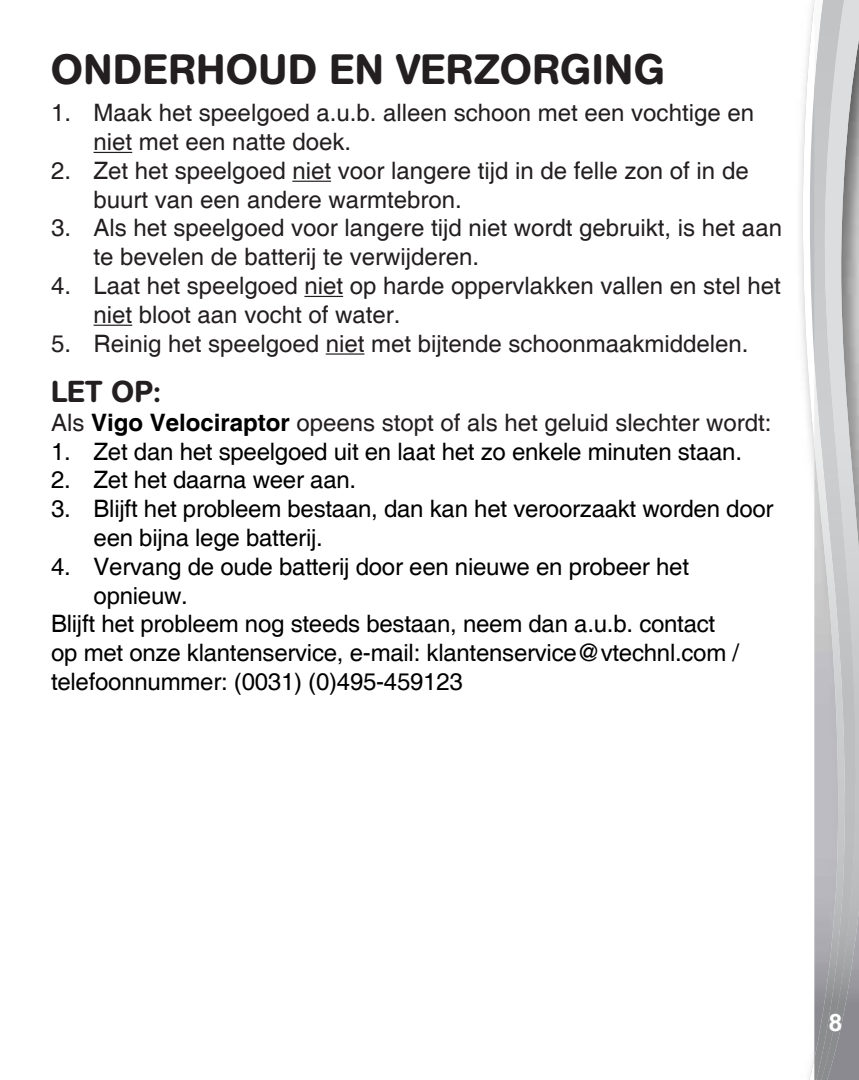
<style>
.page{position:relative;width:859px;height:1080px;background:#fff}
.page>*{position:absolute;margin:0;border:0;box-sizing:border-box;transform-origin:0 0}
.t1{font:500 42px "AG Book Rounded";letter-spacing:.02em;color:#231f20}
.t2{font:500 30px "AG Book Rounded";color:#231f20}
.t3{font:24px/28.8px "Helvetica";color:#231f20}
.t4{font:24px/28.8px "Helvetica";letter-spacing:-.01em;color:#000}
.t5{font:700 24px "Helvetica";color:#fff}
.s1{font-weight:700;color:#000}
</style>
<div class="page">
<svg style="left:802px;top:0;width:12px;height:1080px"></svg>
<img style="left:858px;top:3px;width:1px;height:1077px">
<img style="left:847px;top:3px;width:11px;height:1077px">
<svg style="left:847px;top:0;width:12px;height:3px"></svg>
<img style="left:814px;top:0;width:33px;height:1080px">
<hr style="left:94px;top:152px;width:38px;height:1px;background:#231f20">
<hr style="left:292px;top:181px;width:39px;height:1px;background:#231f20">
<hr style="left:304px;top:296px;width:39px;height:1px;background:#231f20">
<hr style="left:94px;top:325px;width:38px;height:1px;background:#231f20">
<hr style="left:326px;top:353px;width:38px;height:2px;background:#231f20">
<h1 class="t1" style="left:51px;top:45px;width:615px">ONDERHOUD EN VERZORGING</h1>
<p class="t3" style="left:94px;top:99px;width:662px;text-indent:-43px">1. Maak het speelgoed a.u.b. alleen schoon met een vochtige en niet met een natte doek.</p>
<p class="t3" style="left:94px;top:157px;width:657px;text-indent:-43px">2. Zet het speelgoed niet voor langere tijd in de felle zon of in de buurt van een andere warmtebron.</p>
<p class="t3" style="left:94px;top:214px;width:690px;text-indent:-43px">3. Als het speelgoed voor langere tijd niet wordt gebruikt, is het aan te bevelen de batterij te verwijderen.</p>
<p class="t3" style="left:94px;top:272px;width:689px;text-indent:-43px">4. Laat het speelgoed niet op harde oppervlakken vallen en stel het niet bloot aan vocht of water.</p>
<p class="t3" style="left:51px;top:330px;width:699px">5. Reinig het speelgoed niet met bijtende schoonmaakmiddelen.</p>
<p class="t2" style="left:51px;top:374px;width:111px">LET OP:</p>
<p class="t3" style="left:51px;top:409px;width:722px">Als <span class="s1">Vigo Velociraptor</span> opeens stopt of als het geluid slechter wordt:</p>
<p class="t4" style="left:51px;top:438px;width:692px">1. Zet dan het speelgoed uit en laat het zo enkele minuten staan.</p>
<p class="t4" style="left:51px;top:466px;width:307px">2. Zet het daarna weer aan.</p>
<p class="t4" style="left:94px;top:495px;width:681px;text-indent:-43px">3. Blijft het probleem bestaan, dan kan het veroorzaakt worden door een bijna lege batterij.</p>
<p class="t4" style="left:51px;top:553px;width:639px">4. Vervang de oude batterij door een nieuwe en probeer het</p>
<p class="t4" style="left:94px;top:582px;width:96px">opnieuw.</p>
<p class="t4" style="left:51px;top:610px;width:666px">Blijft het probleem nog steeds bestaan, neem dan a.u.b. contact</p>
<p class="t4" style="left:51px;top:639px;width:690px">op met onze klantenservice, e-mail: klantenservice@vtechnl.com /</p>
<p class="t4" style="left:51px;top:668px;width:413px">telefoonnummer: (0031) (0)495-459123</p>
<p class="t5" style="left:829px;top:1008px;width:15px">8</p>
</div>
